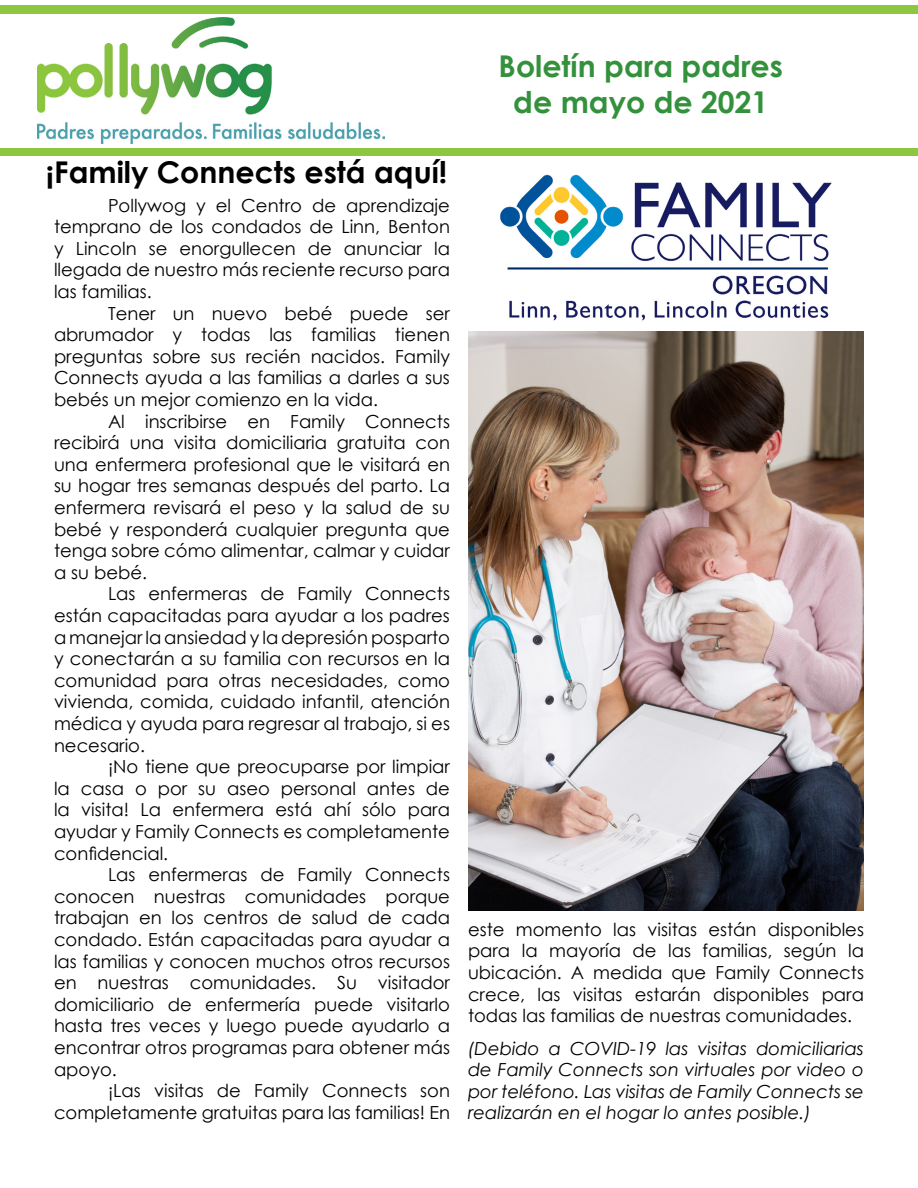
<style>
.page{position:relative;width:918px;height:1188px;background:#fff}
.page>*{position:absolute;margin:0;border:0;box-sizing:border-box;transform-origin:0 0}
.t1{font:700 30px "Century Gothic";color:#33913c}
.t2{font:700 30px "Century Gothic";color:#000}
.t3{font:18px/21.6px "Century Gothic";color:#000;text-align:justify}
.t4{font:italic 18px/21.6px "Century Gothic";color:#000;text-align:justify}
</style>
<div class="page">
<div style="left:0;top:148px;width:918px;height:7px;background:#8dc63f"></div>
<div style="left:0;top:5px;width:918px;height:9px;background:#8dc63f"></div>
<img style="left:38px;top:17px;width:346px;height:127px">
<img style="left:500px;top:174px;width:332px;height:147px">
<img style="left:468px;top:331px;width:396px;height:579px">
<p class="t2" style="left:46px;top:149px;width:403px">¡Family Connects está aquí!</p>
<p class="t3" style="left:54px;top:194px;width:398px;text-indent:54px">Pollywog y el Centro de aprendizaje temprano de los condados de Linn, Benton y Lincoln se enorgullecen de anunciar la llegada de nuestro más reciente recurso para las familias.</p>
<p class="t3" style="left:54px;top:302px;width:397px;text-indent:54px">Tener un nuevo bebé puede ser abrumador y todas las familias tienen preguntas sobre sus recién nacidos. Family Connects ayuda a las familias a darles a sus bebés un mejor comienzo en la vida.</p>
<p class="t3" style="left:54px;top:410px;width:398px;text-indent:54px">Al inscribirse en Family Connects recibirá una visita domiciliaria gratuita con una enfermera profesional que le visitará en su hogar tres semanas después del parto. La enfermera revisará el peso y la salud de su bebé y responderá cualquier pregunta que tenga sobre cómo alimentar, calmar y cuidar a su bebé.</p>
<p class="t3" style="left:54px;top:583px;width:398px;text-indent:54px">Las enfermeras de Family Connects están capacitadas para ayudar a los padres a manejar la ansiedad y la depresión posparto y conectarán a su familia con recursos en la comunidad para otras necesidades, como vivienda, comida, cuidado infantil, atención médica y ayuda para regresar al trabajo, si es necesario.</p>
<p class="t3" style="left:54px;top:756px;width:398px;text-indent:54px">¡No tiene que preocuparse por limpiar la casa o por su aseo personal antes de la visita! La enfermera está ahí sólo para ayudar y Family Connects es completamente confidencial.</p>
<p class="t3" style="left:54px;top:864px;width:398px;text-indent:54px">Las enfermeras de Family Connects conocen nuestras comunidades porque trabajan en los centros de salud de cada condado. Están capacitadas para ayudar a las familias y conocen muchos otros recursos en nuestras comunidades. Su visitador domiciliario de enfermería puede visitarlo hasta tres veces y luego puede ayudarlo a encontrar otros programas para obtener más apoyo.</p>
<p class="t3" style="left:54px;top:1080px;width:398px;text-align:right">¡Las visitas de Family Connects son completamente gratuitas para las familias! En</p>
<p class="t1" style="left:499px;top:43px;width:286px">Boletín para padres</p>
<p class="t1" style="left:513px;top:79px;width:257px">de mayo de 2021</p>
<p class="t3" style="left:468px;top:918px;width:398px">este momento las visitas están disponibles para la mayoría de las familias, según la ubicación. A medida que Family Connects crece, las visitas estarán disponibles para todas las familias de nuestras comunidades.</p>
<p class="t4" style="left:468px;top:1037px;width:398px">(Debido a COVID-19 las visitas domiciliarias de Family Connects son virtuales por video o por teléfono. Las visitas de Family Connects se realizarán en el hogar lo antes posible.)</p>
</div>
